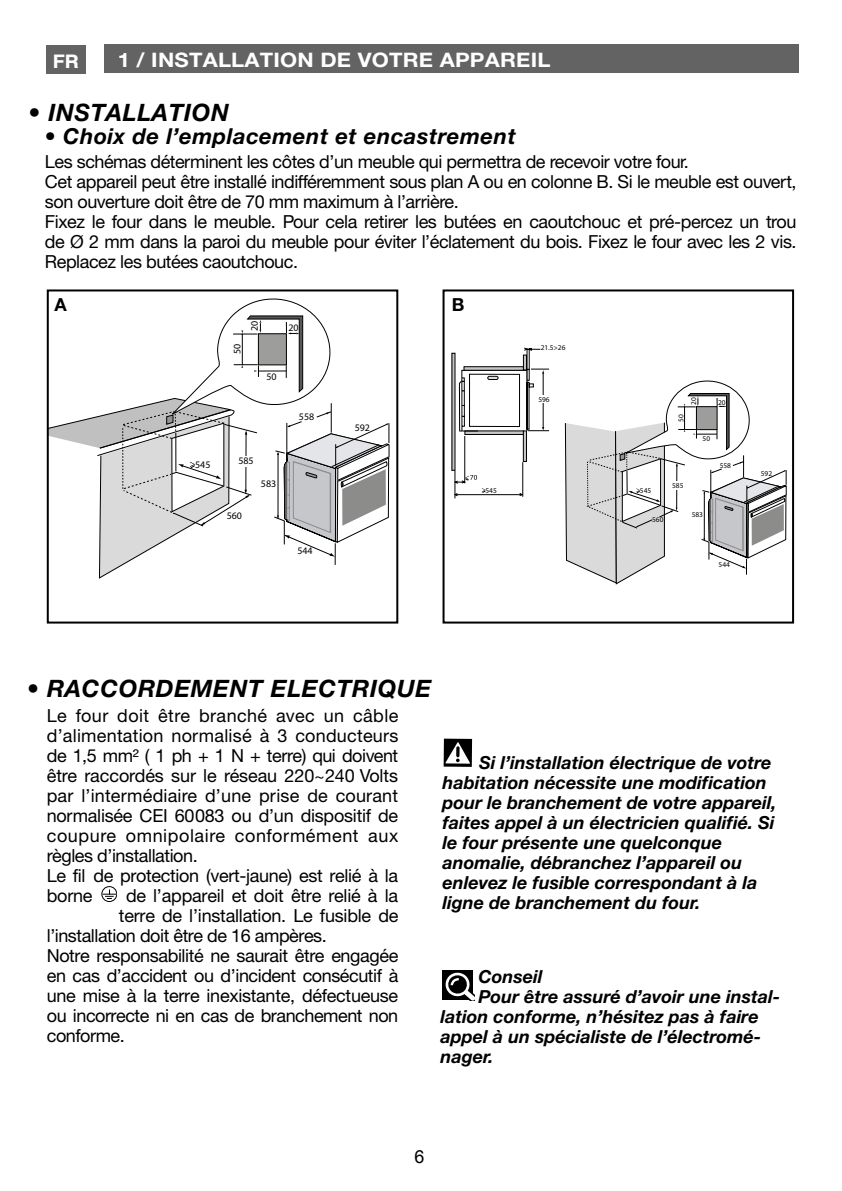
<style>
.page{position:relative;width:842px;height:1191px;background:#fff}
.page>*{position:absolute;margin:0;border:0;box-sizing:border-box;transform-origin:0 0}
.t1{font:italic 700 24px "Helvetica Neue CE";letter-spacing:.025em;color:#000}
.t2{font:italic 700 22px "Helvetica Neue CE";letter-spacing:.025em;color:#000}
.t3{font:700 20px "Helvetica Neue CE";letter-spacing:.01em;color:#fff;scale:1.1 1}
.t4{font:500 20px "Nimbus San No 5 T";color:#fff;scale:1.1 1}
.t5{font:18px/20px "Helvetica Neue CE";letter-spacing:-.02em;color:#000}
.t6{font:italic 700 18px/20px "Helvetica Neue CE";color:#000}
.t7{font:18px "Arial";color:#000}
.t8{font:700 18px "Helvetica Neue CE";color:#000}
.t9{font:10px "Myriad";color:#000}
.t10{font:7.4px "Myriad";color:#000}
</style>
<div class="page">
<div style="left:46px;top:46px;width:40px;height:28px;background:#646363"></div>
<div style="left:47px;top:289px;width:351px;height:334px;border:2px solid #000"></div>
<svg style="left:565px;top:380px;width:221px;height:204px"></svg>
<svg style="left:451px;top:347px;width:98px;height:151px"></svg>
<div style="left:442px;top:289px;width:352px;height:334px;border:2px solid #000"></div>
<div style="left:104px;top:45px;width:695px;height:28px;background:#646363"></div>
<svg style="left:102px;top:886px;width:15px;height:16px"></svg>
<svg style="left:103px;top:889px;width:13px;height:10px"></svg>
<div style="left:102px;top:886px;width:15px;height:15px;border:1px solid #000;border-radius:50%"></div>
<svg style="left:443px;top:739px;width:30px;height:28px"></svg>
<div style="left:444px;top:738px;width:28px;height:29px;background:#000"></div>
<svg style="left:445px;top:742px;width:25px;height:21px"></svg>
<svg style="left:456px;top:746px;width:4px;height:11px"></svg>
<div style="left:442px;top:970px;width:31px;height:29px;background:#000"></div>
<svg style="left:444px;top:972px;width:31px;height:28px"></svg>
<svg style="left:48px;top:298px;width:341px;height:281px"></svg>
<p class="t4" style="left:53px;top:49px;width:26px">FR</p>
<p class="t3" style="left:118px;top:47px;width:395px">1 / INSTALLATION DE VOTRE APPAREIL</p>
<h1 class="t1" style="left:29px;top:97px;width:202px">• INSTALLATION</h1>
<p class="t2" style="left:45px;top:123px;width:472px">• Choix de l’emplacement et encastrement</p>
<p class="t5" style="left:45px;top:152px;width:753px">Les schémas déterminent les côtes d’un meuble qui permettra de recevoir votre four.<br>Cet appareil peut être installé indifféremment sous plan A ou en colonne B. Si le meuble est ouvert, son ouverture doit être de 70 mm maximum à l’arrière.<br>Fixez le four dans le meuble. Pour cela retirer les butées en caoutchouc et pré-percez un trou de Ø 2 mm dans la paroi du meuble pour éviter l’éclatement du bois. Fixez le four avec les 2 vis.<br>Replacez les butées caoutchouc.</p>
<p class="t9" style="left:195px;top:459px;width:17px">545</p>
<p class="t9" style="left:232px;top:354px;width:12px;rotate:-90deg">50</p>
<p class="t9" style="left:249px;top:331px;width:12px;rotate:-90deg">20</p>
<p class="t9" style="left:266px;top:371px;width:12px">50</p>
<p class="t9" style="left:288px;top:322px;width:12px">20</p>
<p class="t9" style="left:299px;top:412px;width:17px">558</p>
<p class="t9" style="left:238px;top:456px;width:17px">585</p>
<p class="t9" style="left:261px;top:479px;width:17px">583</p>
<p class="t9" style="left:227px;top:510px;width:17px">560</p>
<p class="t9" style="left:297px;top:546px;width:17px">544</p>
<p class="t9" style="left:355px;top:422px;width:17px">592</p>
<p class="t8" style="left:452px;top:294px;width:14px">B</p>
<p class="t10" style="left:485px;top:486px;width:13px">545</p>
<p class="t10" style="left:541px;top:343px;width:26px">21.5&gt;26</p>
<p class="t10" style="left:538px;top:396px;width:13px">596</p>
<p class="t10" style="left:640px;top:487px;width:13px">545</p>
<p class="t10" style="left:652px;top:516px;width:13px">560</p>
<p class="t10" style="left:690px;top:404px;width:9px;rotate:-90deg">20</p>
<p class="t10" style="left:677px;top:422px;width:9px;rotate:-90deg">50</p>
<p class="t10" style="left:703px;top:434px;width:9px">50</p>
<p class="t10" style="left:718px;top:398px;width:9px">20</p>
<p class="t10" style="left:672px;top:481px;width:13px">585</p>
<p class="t10" style="left:720px;top:462px;width:13px">558</p>
<p class="t10" style="left:692px;top:511px;width:13px">583</p>
<p class="t10" style="left:719px;top:560px;width:13px">544</p>
<p class="t10" style="left:761px;top:469px;width:13px">592</p>
<h1 class="t1" style="left:27px;top:673px;width:406px">• RACCORDEMENT ELECTRIQUE</h1>
<p class="t5" style="left:47px;top:705px;width:353px">Le four doit être branché avec un câble d’alimentation normalisé à 3 conducteurs de 1,5 mm² ( 1 ph + 1 N + terre) qui doivent être raccordés sur le réseau 220~240 Volts par l’intermédiaire d’une prise de courant normalisée CEI 60083 ou d’un dispositif de coupure omnipolaire conformément aux règles d’installation.<br>Le fil de protection (vert-jaune) est relié à la borne</p>
<p class="t5" style="left:126px;top:885px;width:274px">de l’appareil et doit être relié à la</p>
<p class="t5" style="left:119px;top:905px;width:281px">terre de l’installation. Le fusible de</p>
<p class="t5" style="left:47px;top:925px;width:281px">l’installation doit être de 16 ampères.</p>
<p class="t5" style="left:47px;top:945px;width:353px">Notre responsabilité ne saurait être engagée</p>
<p class="t5" style="left:47px;top:965px;width:353px">en cas d’accident ou d’incident consécutif à</p>
<p class="t5" style="left:47px;top:985px;width:353px">une mise à la terre inexistante, défectueuse</p>
<p class="t5" style="left:47px;top:1005px;width:353px">ou incorrecte ni en cas de branchement non</p>
<p class="t5" style="left:47px;top:1025px;width:80px">conforme.</p>
<p class="t6" style="left:442px;top:752px;width:335px;text-indent:37px">Si l’installation électrique de votre habitation nécessite une modification pour le branchement de votre appareil, faites appel à un électricien qualifié. Si le four présente une quelconque anomalie, débranchez l’appareil ou enlevez le fusible correspondant à la ligne de branchement du four.</p>
<p class="t6" style="left:479px;top:967px;width:66px">Conseil</p>
<p class="t6" style="left:479px;top:987px;width:303px">Pour être assuré d’avoir une instal-</p>
<p class="t6" style="left:440px;top:1007px;width:320px">lation conforme, n’hésitez pas à faire</p>
<p class="t6" style="left:440px;top:1027px;width:322px">appel à un spécialiste de l’électromé-</p>
<p class="t6" style="left:440px;top:1047px;width:54px">nager.</p>
<p class="t7" style="left:415px;top:1144px;width:12px">6</p>
</div>
